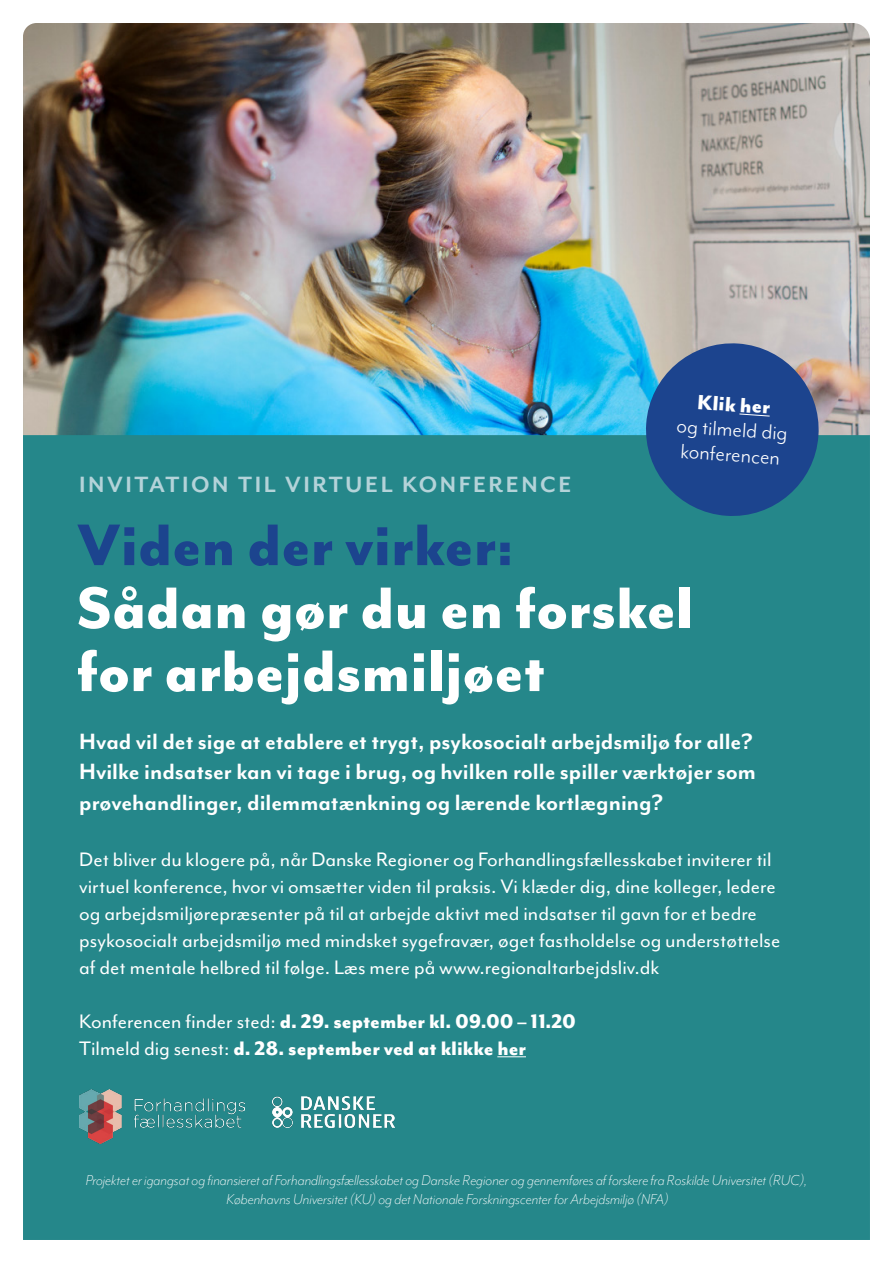
<style>
.page{position:relative;width:893px;height:1263px;background:#fff}
.page>*{position:absolute;margin:0;border:0;box-sizing:border-box;transform-origin:0 0}
.t1{font:800 67.5px/63px "Mr Eaves Mod OT";color:#fff}
.t2{font:800 67.5px "Mr Eaves Mod OT";color:#1c448e}
.t3{font:700 25.5px/30.6px "Mr Eaves Mod OT";color:#fff}
.t4{font:700 25.5px "Mr Eaves San OT";letter-spacing:.1em;color:#b4d3d9}
.t5{font:23.7px/25.2px "Mr Eaves Mod OT";color:#fff}
.t6{font:800 23.7px "Mr Eaves Mod OT";color:#fff}
.t7{font:22.5px/27px "Mr Eaves Mod OT";color:#fff}
.t8{font:800 22.5px/27px "Mr Eaves Mod OT";color:#fff}
.t9{font:italic 300 16.5px/19.8px "Mr Eaves Mod OT";color:#fff;text-align:center}
.s1{font-weight:400}
</style>
<div class="page">
<div style="left:23px;top:435px;width:847px;height:805px;background:#25878a"></div>
<img style="left:23px;top:23px;width:847px;height:412px">
<img style="left:79px;top:1089px;width:166px;height:54px">
<img style="left:272px;top:1096px;width:122px;height:31px">
<svg style="left:643px;top:340px;width:179px;height:179px;background:#305c93"></svg>
<svg style="left:497px;top:1056px;width:29px;height:1px"></svg>
<p class="t6" style="left:698px;top:388px;width:74px;rotate:4deg">Klik her</p>
<p class="t5" style="left:677px;top:413px;width:113px;rotate:4deg">og tilmeld dig konferencen</p>
<p class="t4" style="left:79px;top:470px;width:493px">INVITATION TIL VIRTUEL KONFERENCE</p>
<h1 class="t2" style="left:77px;top:506px;width:438px">Viden der virker:</h1>
<h1 class="t1" style="left:77px;top:575px;width:618px">Sådan gør du en forskel for arbejdsmiljøet</h1>
<p class="t3" style="left:79px;top:725px;width:678px">Hvad vil det sige at etablere et trygt, psykosocialt arbejdsmiljø for alle?<br>Hvilke indsatser kan vi tage i brug, og hvilken rolle spiller værktøjer som prøvehandlinger, dilemmatænkning og lærende kortlægning?</p>
<p class="t7" style="left:79px;top:845px;width:703px">Det bliver du klogere på, når Danske Regioner og Forhandlingsfællesskabet inviterer til virtuel konference, hvor vi omsætter viden til praksis. Vi klæder dig, dine kolleger, ledere og arbejdsmiljørepræsenter på til at arbejde aktivt med indsatser til gavn for et bedre psykosocialt arbejdsmiljø med mindsket sygefravær, øget fastholdelse og understøttelse af det mentale helbred til følge. Læs mere på www.regionaltarbejdsliv.dk</p>
<p class="t8" style="left:79px;top:1007px;width:498px"><span class="s1">Konferencen finder sted:</span> d. 29. september kl. 09.00 – 11.20<br><span class="s1">Tilmeld dig senest:</span> d. 28. september ved at klikke her</p>
<p class="t9" style="left:86px;top:1169px;width:723px">Projektet er igangsat og finansieret af Forhandlingsfællesskabet og Danske Regioner og gennemføres af forskere fra Roskilde Universitet (RUC),<br>Københavns Universitet (KU) og det Nationale Forskningscenter for Arbejdsmiljø (NFA)</p>
</div>
